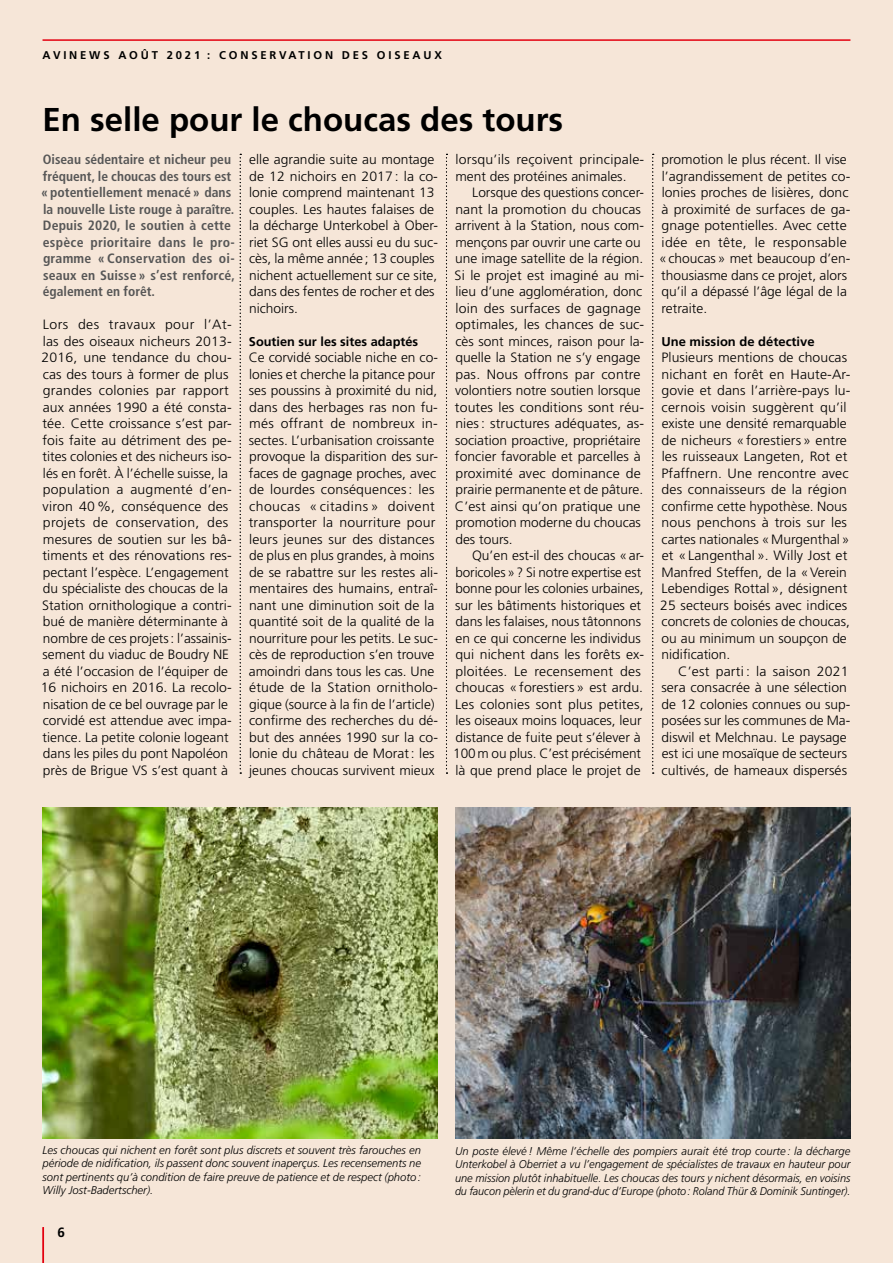
<style>
.page{position:relative;width:893px;height:1263px;background:#f6e6d8}
.page>*{position:absolute;margin:0;border:0;box-sizing:border-box;transform-origin:0 0}
.t1{font:700 33px "Frutiger";color:#000}
.t2{font:300 13.5px/16.5px "Frutiger";color:#000}
.t3{font:300 13.5px/16.5px "Frutiger";color:#000;scale:1.04 1}
.t4{font:700 condensed 13.5px/16.5px "Frutiger";letter-spacing:.005em;color:#565656}
.t5{font:700 13.5px "Frutiger";color:#000}
.t6{font:700 12.75px "Frutiger";color:#000}
.t7{font:italic 300 11.25px/13.5px "Frutiger";color:#000;text-align:justify}
.t8{font:700 11.25px "Frutiger";letter-spacing:.25em;color:#000}
</style>
<div class="page">
<hr style="left:43px;top:39px;width:807px;height:2px;background:#e3000f">
<hr style="left:43px;top:1227px;width:1px;height:36px;background:#e3000f">
<img style="left:43px;top:808px;width:395px;height:330px">
<img style="left:455px;top:808px;width:395px;height:330px">
<svg style="left:240px;top:154px;width:1px;height:620px"></svg>
<svg style="left:446px;top:154px;width:1px;height:620px"></svg>
<svg style="left:652px;top:154px;width:2px;height:620px"></svg>
<p class="t8" style="left:43px;top:48px;width:401px">AVINEWS AOÛT 2021 : CONSERVATION DES OISEAUX</p>
<h1 class="t1" style="left:43px;top:101px;width:522px">En selle pour le choucas des tours</h1>
<p class="t4" style="left:41px;top:151px;width:195px">Oiseau sédentaire et nicheur peu fréquent, le choucas des tours est «potentiellement menacé » dans la nouvelle Liste rouge à paraître.<br>Depuis 2020, le soutien à cette espèce prioritaire dans le pro&shy;gramme « Conservation des oi&shy;seaux en Suisse » s’est renforcé, également en forêt.</p>
<p class="t3" style="left:41px;top:316px;width:185px">Lors des travaux pour l’At&shy;las des oiseaux nicheurs 2013-<br>2016, une tendance du chou&shy;cas des tours à former de plus grandes colonies par rapport aux années 1990 a été consta&shy;tée. Cette croissance s’est par&shy;fois faite au détriment des pe&shy;tites colonies et des nicheurs iso&shy;lés en forêt. À l’échelle suisse, la population a augmenté d’en&shy;viron 40%, conséquence des projets de conservation, des mesures de soutien sur les bâ&shy;timents et des rénovations res&shy;pectant l’espèce. L’engagement du spécialiste des choucas de la<br>Station ornithologique a contri&shy;bué de manière déterminante à nombre de ces projets: l’assainis&shy;sement du viaduc de Boudry NE a été l’occasion de l’équiper de<br>16 nichoirs en 2016. La recolo&shy;nisation de ce bel ouvrage par le corvidé est attendue avec impa&shy;tience. La petite colonie logeant dans les piles du pont Napoléon près de Brigue VS s’est quant à</p>
<p class="t2" style="left:249px;top:151px;width:190px">elle agrandie suite au montage de 12 nichoirs en 2017: la co&shy;lonie comprend maintenant 13 couples. Les hautes falaises de la décharge Unterkobel à Ober&shy;riet SG ont elles aussi eu du suc&shy;cès, la même année; 13 couples nichent actuellement sur ce site, dans des fentes de rocher et des nichoirs.</p>
<p class="t6" style="left:249px;top:334px;width:171px">Soutien sur les sites adaptés</p>
<p class="t2" style="left:249px;top:349px;width:191px">Ce corvidé sociable niche en co&shy;lonies et cherche la pitance pour ses poussins à proximité du nid, dans des herbages ras non fu&shy;més offrant de nombreux in&shy;sectes. L’urbanisation croissante provoque la disparition des sur&shy;faces de gagnage proches, avec de lourdes conséquences: les choucas « citadins » doivent transporter la nourriture pour leurs jeunes sur des distances de plus en plus grandes, à moins de se rabattre sur les restes ali&shy;mentaires des humains, entraî&shy;nant une diminution soit de la quantité soit de la qualité de la nourriture pour les petits. Le suc&shy;cès de reproduction s’en trouve amoindri dans tous les cas. Une étude de la Station ornitholo&shy;gique (source à la fin de l’article) confirme des recherches du dé&shy;but des années 1990 sur la co&shy;lonie du château de Morat: les jeunes choucas survivent mieux</p>
<p class="t3" style="left:455px;top:151px;width:183px">lorsqu’ils reçoivent principale&shy;ment des protéines animales.</p>
<p class="t2" style="left:455px;top:184px;width:191px;text-indent:18px">Lorsque des questions concer&shy;nant la promotion du choucas arrivent à la Station, nous com&shy;mençons par ouvrir une carte ou une image satellite de la région.<br>Si le projet est imaginé au mi&shy;lieu d’une agglomération, donc loin des surfaces de gagnage optimales, les chances de suc&shy;cès sont minces, raison pour la&shy;quelle la Station ne s’y engage pas. Nous offrons par contre volontiers notre soutien lorsque toutes les conditions sont réu&shy;nies: structures adéquates, as&shy;sociation proactive, propriétaire foncier favorable et parcelles à proximité avec dominance de prairie permanente et de pâture.<br>C’est ainsi qu’on pratique une promotion moderne du choucas des tours.</p>
<p class="t2" style="left:453px;top:547px;width:193px;text-indent:19px">Qu’en est-il des choucas «ar&shy;boricoles»? Si notre expertise est bonne pour les colonies urbaines, sur les bâtiments historiques et dans les falaises, nous tâtonnons en ce qui concerne les individus qui nichent dans les forêts ex&shy;ploitées. Le recensement des choucas « forestiers » est ardu.<br>Les colonies sont plus petites, les oiseaux moins loquaces, leur distance de fuite peut s’élever à<br>100m ou plus. C’est précisément là que prend place le projet de</p>
<p class="t2" style="left:659px;top:151px;width:193px">promotion le plus récent. Il vise l’agrandissement de petites co&shy;lonies proches de lisières, donc à proximité de surfaces de ga&shy;gnage potentielles. Avec cette idée en tête, le responsable «choucas» met beaucoup d’en&shy;thousiasme dans ce projet, alors qu’il a dépassé l’âge légal de la retraite.</p>
<p class="t6" style="left:661px;top:334px;width:155px">Une mission de détective</p>
<p class="t3" style="left:660px;top:349px;width:184px">Plusieurs mentions de choucas nichant en forêt en Haute-Ar&shy;govie et dans l’arrière-pays lu&shy;cernois voisin suggèrent qu’il existe une densité remarquable de nicheurs «forestiers» entre les ruisseaux Langeten, Rot et<br>Pfaffnern. Une rencontre avec des connaisseurs de la région confirme cette hypothèse. Nous nous penchons à trois sur les cartes nationales «Murgenthal» et «Langenthal». Willy Jost et<br>Manfred Steffen, de la «Verein<br>Lebendiges Rottal», désignent<br>25 secteurs boisés avec indices concrets de colonies de choucas, ou au minimum un soupçon de nidification.</p>
<p class="t3" style="left:661px;top:663px;width:183px;text-indent:17px">C’est parti : la saison 2021 sera consacrée à une sélection de 12 colonies connues ou sup&shy;posées sur les communes de Ma&shy;diswil et Melchnau. Le paysage est ici une mosaïque de secteurs cultivés, de hameaux dispersés</p>
<p class="t7" style="left:43px;top:1143px;width:380px">Les choucas qui nichent en forêt sont plus discrets et souvent très farouches en période de nidification, ils passent donc souvent inaperçus. Les recensements ne sont pertinents qu’à condition de faire preuve de patience et de respect (photo:<br>Willy Jost-Badertscher).</p>
<p class="t7" style="left:455px;top:1144px;width:397px">Un poste élevé ! Même l’échelle des pompiers aurait été trop courte : la décharge Unterkobel à Oberriet a vu l’engagement de spécialistes de travaux en hauteur pour une mission plutôt inhabituelle. Les choucas des tours y nichent désormais, en voisins du faucon pèlerin et du grand-duc d’Europe (photo: Roland Thür &amp; Dominik Suntinger).</p>
<p class="t5" style="left:57px;top:1224px;width:9px">6</p>
</div>
